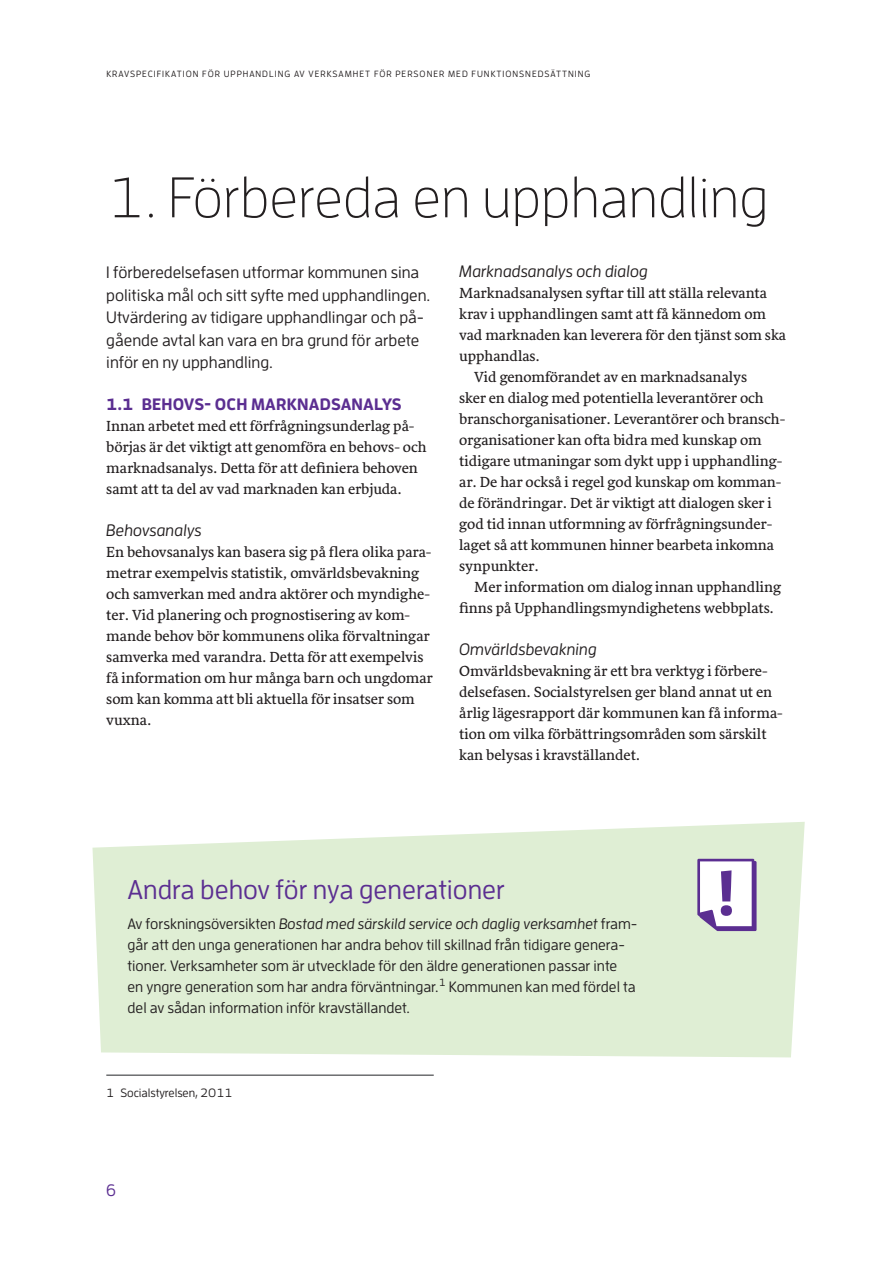
<style>
.page{position:relative;width:893px;height:1263px;background:#fff}
.page>*{position:absolute;margin:0;border:0;box-sizing:border-box;transform-origin:0 0}
.t1{font:300 57px "Enzo OT";color:#231f20}
.Rubrik_2{font:500 27px "Enzo OT";color:#5b2e91}
.Brödtext_1_a{font:500 16.5px/22.5px "Enzo OT";color:#231f20}
.Rubrik_3{font:italic 500 16.5px "Enzo OT";color:#231f20}
.Rubrik_2-2{font:700 16.5px "Enzo OT";letter-spacing:.01em;color:#5b2e91}
.t2{font:500 16.5px "Enzo OT";color:#5b2e91}
.Brödtext_1_a-2{font:15px/21px "Sirba";color:#231f20}
.Tabelltext{font:500 15px/21px "Enzo OT";color:#231f20}
.Fotnot{font:500 12px "Enzo OT";letter-spacing:-.005em;color:#231f20}
.t3{font:500 9px "Enzo OT";letter-spacing:.11em;color:#231f20}
.s1{font-style:italic}
</style>
<div class="page">
<svg style="left:92px;top:822px;width:713px;height:235px;fill:#dfeed4"></svg>
<div style="left:106px;top:856px;width:681px;height:174px;background:#dfeed4"></div>
<svg style="left:697px;top:859px;width:60px;height:72px;background:#c9bcda"></svg>
<hr style="left:106px;top:1074px;width:328px;height:2px;background:#6c6d70">
<p class="t3" style="left:106px;top:68px;width:486px">KRAVSPECIFIKATION FÖR UPPHANDLING AV VERKSAMHET FÖR PERSONER MED FUNKTIONSNEDSÄTTNING</p>
<p class="t1" style="left:106px;top:163px;width:664px">1. Förbereda en upphandling</p>
<p class="Brödtext_1_a" style="left:106px;top:261px;width:326px">I förberedelsefasen utformar kommunen sina politiska mål och sitt syfte med upphandlingen.<br>Utvärdering av tidigare upphandlingar och på&shy;gående avtal kan vara en bra grund för arbete inför en ny upphandling.</p>
<h2 class="Rubrik_2-2" style="left:106px;top:394px;width:297px">1.1 BEHOVS- OCH MARKNADSANALYS</h2>
<p class="Brödtext_1_a-2" style="left:106px;top:416px;width:322px">Innan arbetet med ett förfrågningsunderlag på&shy;börjas är det viktigt att genomföra en behovs- och marknadsanalys. Detta för att definiera behoven samt att ta del av vad marknaden kan erbjuda.</p>
<h3 class="Rubrik_3" style="left:106px;top:521px;width:97px">Behovsanalys</h3>
<p class="Brödtext_1_a-2" style="left:106px;top:542px;width:328px">En behovsanalys kan basera sig på flera olika para&shy;metrar exempelvis statistik, omvärldsbevakning och samverkan med andra aktörer och myndighe&shy;ter. Vid planering och prognostisering av kom&shy;mande behov bör kommunens olika förvaltningar samverka med varandra. Detta för att exempelvis få information om hur många barn och ungdomar som kan komma att bli aktuella för insatser som vuxna.</p>
<h3 class="Rubrik_3" style="left:459px;top:261px;width:190px">Marknadsanalys och dialog</h3>
<p class="Brödtext_1_a-2" style="left:459px;top:283px;width:328px">Marknadsanalysen syftar till att ställa relevanta krav i upphandlingen samt att få kännedom om vad marknaden kan leverera för den tjänst som ska upphandlas.</p>
<p class="Brödtext_1_a-2" style="left:459px;top:367px;width:328px;text-indent:15px">Vid genomförandet av en marknadsanalys<br>sker en dialog med potentiella leverantörer och branschorganisationer. Leverantörer och bransch&shy;organisationer kan ofta bidra med kunskap om tidigare utmaningar som dykt upp i upphandling&shy;ar. De har också i regel god kunskap om komman&shy;de förändringar. Det är viktigt att dialogen sker i god tid innan utformning av förfrågningsunder&shy;laget så att kommunen hinner bearbeta inkomna synpunkter.</p>
<p class="Brödtext_1_a-2" style="left:459px;top:577px;width:323px;text-indent:15px">Mer information om dialog innan upphandling finns på Upphandlingsmyndighetens webbplats.</p>
<h3 class="Rubrik_3" style="left:459px;top:639px;width:139px">Omvärldsbevakning</h3>
<p class="Brödtext_1_a-2" style="left:459px;top:661px;width:325px">Omvärldsbevakning är ett bra verktyg i förbere&shy;delsefasen. Socialstyrelsen ger bland annat ut en årlig lägesrapport där kommunen kan få informa&shy;tion om vilka förbättringsområden som särskilt kan belysas i kravställandet.</p>
<h2 class="Rubrik_2" style="left:128px;top:874px;width:379px">Andra behov för nya generationer</h2>
<p class="Tabelltext" style="left:128px;top:913px;width:511px">Av forskningsöversikten <span class="s1">Bostad med särskild service och daglig verksamhet</span> fram&shy;går att den unga generationen har andra behov till skillnad från tidigare genera&shy;tioner. Verksamheter som är utvecklade för den äldre generationen passar inte<br>en yngre generation som har andra förväntningar.<sup>1</sup> Kommunen kan med fördel ta del av sådan information inför kravställandet.</p>
<p class="Fotnot" style="left:106px;top:1086px;width:128px">1 Socialstyrelsen, 2011</p>
<p class="t2" style="left:106px;top:1180px;width:11px">6</p>
</div>
